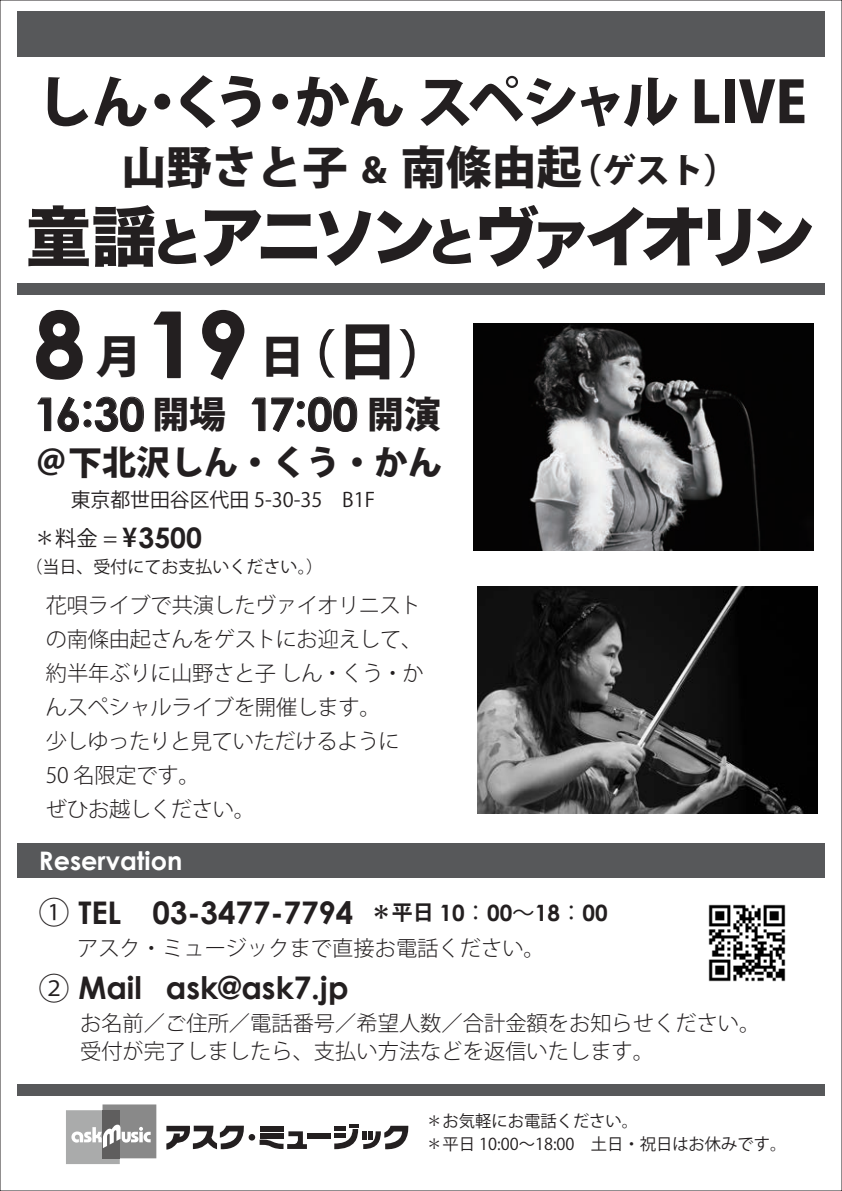
<style>
.page{position:relative;width:842px;height:1191px;background:#fff}
.page>*{position:absolute;margin:0;border:0;box-sizing:border-box;transform-origin:0 0}
.t1{font:700 90.8px "Century Gothic";color:#231f20}
.t2{font:65.2px "Hira Kaku Std N W8";letter-spacing:-.13em;color:#231f20}
.t3{font:800 56.6px "Koz Go Pr 6 N";letter-spacing:-.04em;color:#231f20}
.t4{font:800 45.4px "Koz Go Pr 6 N";color:#231f20}
.t5{font:700 45.4px "Century Gothic";letter-spacing:-.04em;color:#231f20}
.t6{font:800 34px "Koz Go Pr 6 N";color:#231f20}
.t7{font:700 31.2px "Century Gothic";color:#231f20}
.t8{font:700 25.6px "Century Gothic";color:#fff}
.t9{font:300 21.2px/34px "Koz Go Pr 6 N";letter-spacing:-.01em;color:#231f20}
.t10{font:21.2px "Koz Go Pr 6 N";color:#231f20}
.t11{font:19.8px "Koz Go Pr 6 N";color:#231f20}
.t12{font:17px "Koz Go Pr 6 N";color:#231f20}
.t13{font:16.2px/22.6px "Koz Go Pr 6 N";color:#231f20}
.s1{font-size:34px}
.s2{font-family:"Koz Go Pr 6 N";font-weight:800;font-size:45.4px}
.s3{font-family:"Koz Go Pr 6 N";font-weight:800;font-size:51px}
.s4{font-family:"Koz Go Pr 6 N";font-weight:800;font-size:62.4px}
.s5{font-family:"Koz Go Pr 6 N";font-weight:800;font-size:36.8px}
.s6{font-weight:700;font-size:25.6px}
.s7{font-family:"Century Gothic";font-weight:700;font-size:28.4px}
.s8{font-family:"Koz Go Pr 6 N";font-weight:400}
.s9{font-family:"Koz Go Pr 6 N";font-size:21px}
.s10{font-size:22.4px}
.s11{font-family:"Koz Go Pr 6 N";font-weight:400;font-size:22.4px}
</style>
<div class="page">
<div style="left:17px;top:11px;width:808px;height:46px;background:#57585a"></div>
<div style="left:17px;top:283px;width:808px;height:12px;background:#57585a"></div>
<svg style="left:36px;top:309px;width:47px;height:71px"></svg>
<svg style="left:153px;top:311px;width:28px;height:68px"></svg>
<svg style="left:202px;top:309px;width:43px;height:71px"></svg>
<svg style="left:37px;top:397px;width:14px;height:34px"></svg>
<svg style="left:57px;top:396px;width:87px;height:36px"></svg>
<svg style="left:251px;top:397px;width:106px;height:35px"></svg>
<div style="left:17px;top:843px;width:808px;height:34px;background:#57585a"></div>
<div style="left:17px;top:1083px;width:808px;height:12px;background:#57585a"></div>
<svg style="left:66px;top:1104px;width:90px;height:60px"></svg>
<svg style="left:166px;top:1125px;width:141px;height:25px"></svg>
<div style="left:307px;top:1133px;width:24px;height:6px;background:#231f20"></div>
<svg style="left:334px;top:1124px;width:75px;height:26px"></svg>
<img style="left:473px;top:323px;width:341px;height:227px">
<img style="left:477px;top:586px;width:340px;height:227px">
<img style="left:708px;top:904px;width:78px;height:78px">
<h3 class="t3" style="left:35px;top:70px;width:773px">しん・くう・かん スペシャル LIVE</h3>
<h3 class="t4" style="left:121px;top:142px;width:618px">山野さと子 <span class="s1">＆</span> 南條由起<span class="s1">（ゲスト）</span></h3>
<h2 class="t2" style="left:26px;top:200px;width:132px">童謡</h2>
<h2 class="t2" style="left:199px;top:200px;width:239px">アニソン</h2>
<h2 class="t2" style="left:474px;top:200px;width:344px">ヴァイオリン</h2>
<h1 class="t1" style="left:34px;top:287px;width:417px">8 <span class="s2">月</span>19 <span class="s2">日</span><span class="s3">（</span><span class="s4">日</span><span class="s3">）</span></h1>
<h3 class="t5" style="left:34px;top:385px;width:408px">16:30 <span class="s5">開場</span> 17:00 <span class="s5">開演</span></h3>
<h3 class="t6" style="left:34px;top:444px;width:410px">＠下北沢しん・くう・かん</h3>
<p class="t11" style="left:71px;top:488px;width:306px">東京都世田谷区代田 5-30-35　B1F</p>
<p class="t10" style="left:34px;top:526px;width:169px">＊料金 = <span class="s6">¥</span><span class="s7">3500</span></p>
<p class="t12" style="left:26px;top:556px;width:299px">（当日、受付にてお支払いください。）</p>
<p class="t9" style="left:46px;top:588px;width:379px">花唄ライブで共演したヴァイオリニストの南條由起さんをゲストにお迎えして、約半年ぶりに山野さと子 しん・くう・かんスペシャルライブを開催します。<br>少しゆったりと見ていただけるように<br>50 名限定です。<br>ぜひお越しください。</p>
<p class="t8" style="left:39px;top:845px;width:145px">Reservation</p>
<h3 class="t7" style="left:38px;top:892px;width:571px"><span class="s8">①</span> TEL 03-3477-7794 <span class="s9">＊平日</span> <span class="s10">10</span><span class="s11">：</span><span class="s10">00</span><span class="s11">～</span><span class="s10">18</span><span class="s11">：</span><span class="s10">00</span></h3>
<p class="t9" style="left:38px;top:931px;width:508px"><span class="s10">　</span> アスク・ミュージックまで直接お電話ください。</p>
<h3 class="t7" style="left:38px;top:968px;width:312px"><span class="s8">②</span> Mail ask@ask7.jp</h3>
<p class="t9" style="left:38px;top:1009px;width:723px;line-height:28.4px">　 お名前／ご住所／電話番号／希望人数／合計金額をお知らせください。　 受付が完了しましたら、支払い方法などを返信いたします。</p>
<p class="t13" style="left:426px;top:1110px;width:362px">＊お気軽にお電話ください。<br>＊平日 10:00～18:00　土日・祝日はお休みです。</p>
</div>
